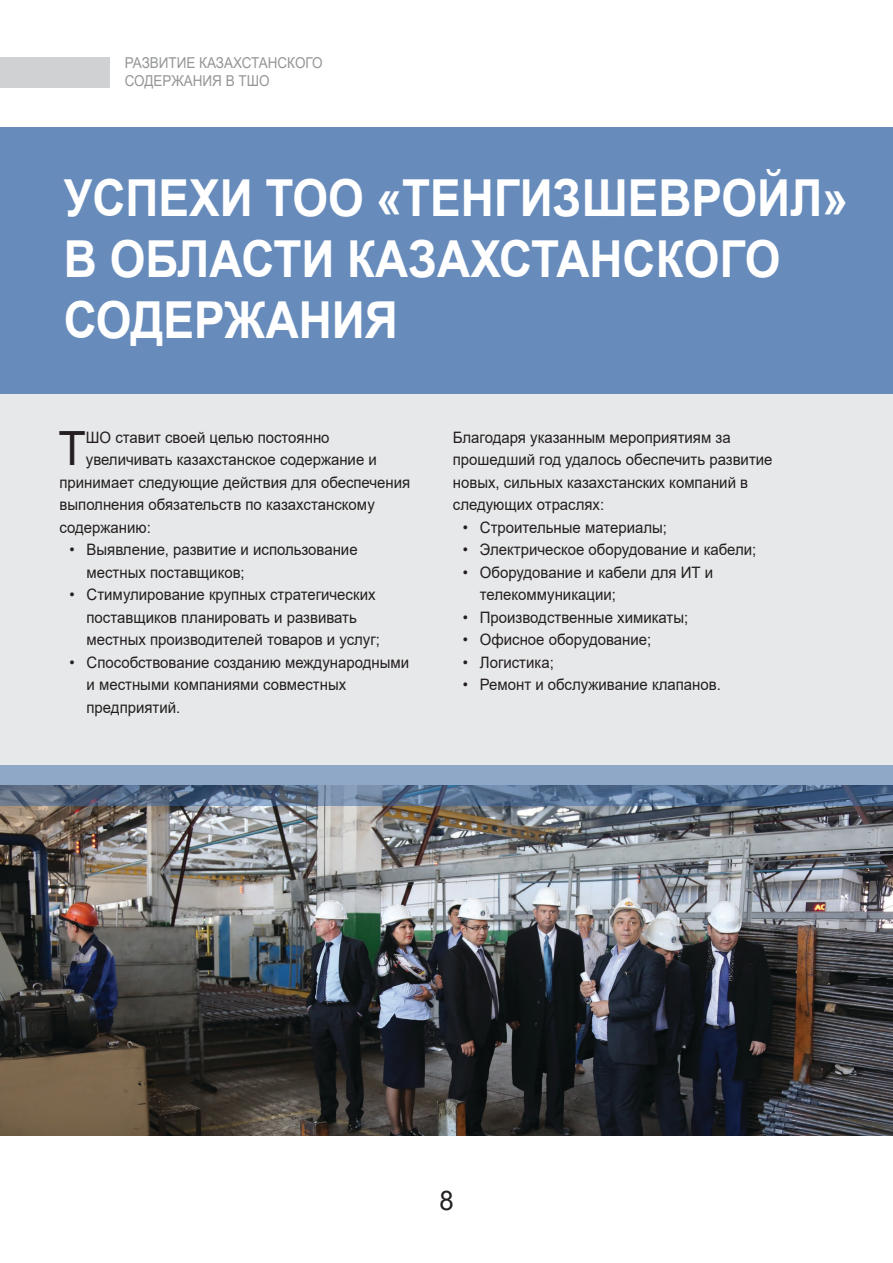
<style>
.page{position:relative;width:893px;height:1263px;background:#fff}
.page>*{position:absolute;margin:0;border:0;box-sizing:border-box;transform-origin:0 0}
.t1{font:700 51px/61.2px "Arial";color:#fff;scale:.9 1}
.t2{font:47.25px "Arial";color:#231f20;scale:.95 1}
.t3{font:27px "Arial";color:#231f20;scale:.95 1}
.t4{font:15.75px/22.5px "Arial";color:#231f20;scale:.95 1}
.t5{font:15px/18px "Arial";color:#949698;scale:.9 1}
</style>
<div class="page">
<div style="left:0;top:57px;width:109px;height:31px;background:#d0d1d3"></div>
<div style="left:0;top:394px;width:893px;height:741px;background:#e7e8e9"></div>
<img style="left:0;top:806px;width:893px;height:329px">
<div style="left:0;top:128px;width:893px;height:266px;background:#678cbc"></div>
<svg style="left:0;top:765px;width:893px;height:41px;background:#728aa9"></svg>
<p class="t5" style="left:125px;top:54px;width:221px">РАЗВИТИЕ КАЗАХСТАНСКОГО<br>СОДЕРЖАНИЯ В ТШО</p>
<h1 class="t1" style="left:64px;top:168px;width:873px">УСПЕХИ ТОО «ТЕНГИЗШЕВРОЙЛ»<br>В ОБЛАСТИ КАЗАХСТАНСКОГО<br>СОДЕРЖАНИЯ</h1>
<h2 class="t2" style="left:58px;top:416px;width:30px">Т</h2>
<p class="t4" style="left:86px;top:426px;width:258px">Ш О ставит своей целью постоянно</p>
<p class="t4" style="left:86px;top:448px;width:308px">увеличивать казахстанское содержание и</p>
<p class="t4" style="left:60px;top:471px;width:371px">принимает следующие действия для обеспечения</p>
<p class="t4" style="left:60px;top:493px;width:333px">выполнения обязательств по казахстанскому</p>
<p class="t4" style="left:60px;top:516px;width:98px">содержанию:</p>
<p class="t4" style="left:87px;top:538px;width:287px;text-indent:-17px">• Выявление, развитие и использование местных поставщиков;</p>
<p class="t4" style="left:87px;top:583px;width:310px;text-indent:-17px">• Стимулирование крупных стратегических поставщиков планировать и развивать местных производителей товаров и услуг;</p>
<p class="t4" style="left:87px;top:651px;width:341px;text-indent:-17px">• Способствование созданию международными и местными компаниями совместных предприятий.</p>
<p class="t4" style="left:453px;top:426px;width:338px">Благодаря указанным мероприятиям за прошедший год удалось обеспечить развитие новых, сильных казахстанских компаний в следующих отраслях:</p>
<p class="t4" style="left:463px;top:516px;width:216px">• Строительные материалы;</p>
<p class="t4" style="left:463px;top:538px;width:310px">• Электрическое оборудование и кабели;</p>
<p class="t4" style="left:480px;top:561px;width:247px;text-indent:-17px">• Оборудование и кабели для ИТ и телекоммуникации;</p>
<p class="t4" style="left:463px;top:606px;width:239px">• П роизводственные химикаты;</p>
<p class="t4" style="left:463px;top:628px;width:200px">• Офисное оборудование;</p>
<p class="t4" style="left:463px;top:651px;width:97px">• Логистика;</p>
<p class="t4" style="left:463px;top:673px;width:273px">• Ремонт и обслуживание клапанов.</p>
<h3 class="t3" style="left:439px;top:1182px;width:17px">8</h3>
</div>
